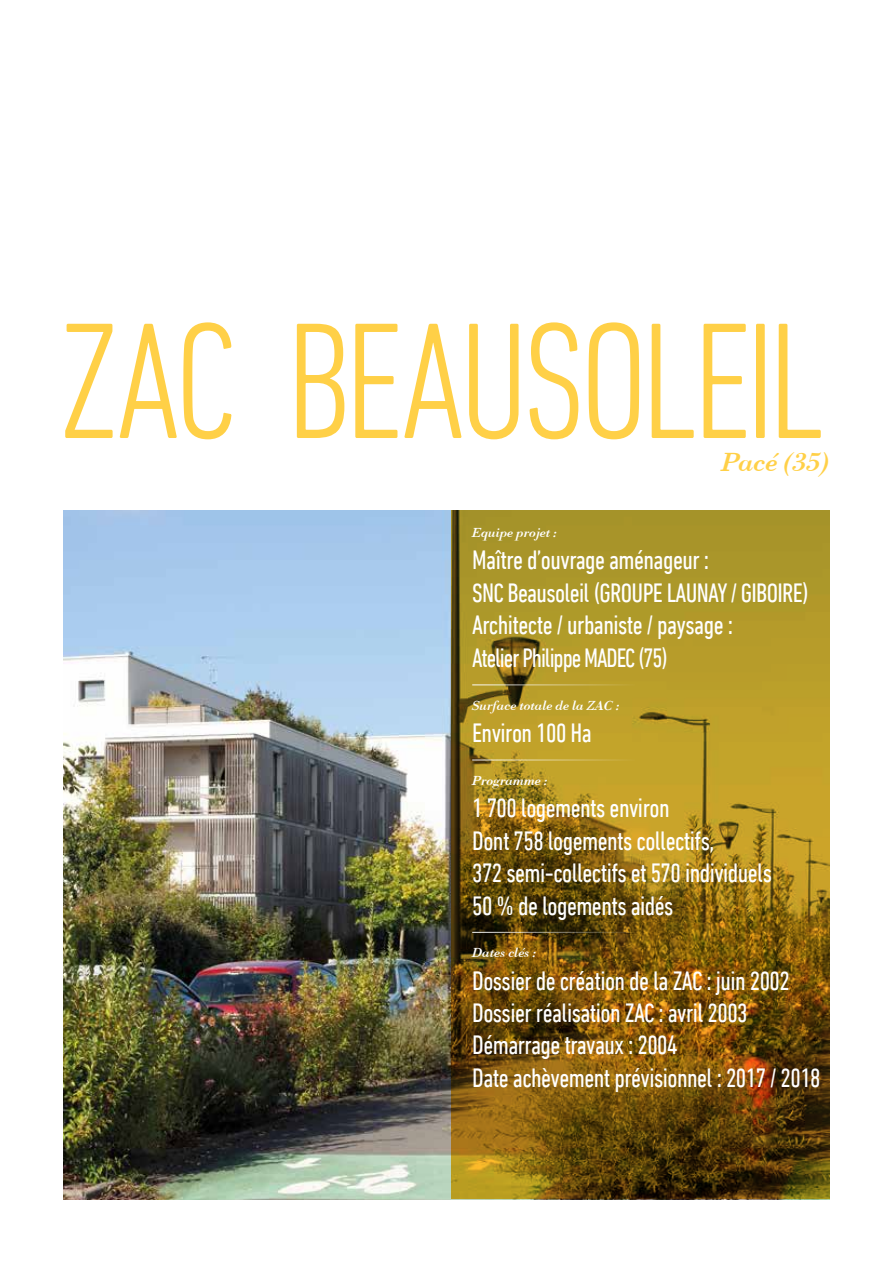
<style>
.page{position:relative;width:893px;height:1263px;background:#fff}
.page>*{position:absolute;margin:0;border:0;box-sizing:border-box;transform-origin:0 0}
.t1{font:300 condensed 168px "DIN Next LT Pro";letter-spacing:-.04em;color:#ffd047}
.t2{font:condensed 27px/32.4px "DIN Next LT Pro";letter-spacing:-.02em;color:#fff}
.t3{font:italic 700 27px "Bodoni Classico";color:#ffd047}
.t4{font:italic 700 13.5px "Bodoni Classico";color:#fff}
</style>
<div class="page">
<img style="left:64px;top:510px;width:387px;height:689px">
<svg style="left:451px;top:510px;width:378px;height:689px;background:#907219"></svg>
<hr style="left:472px;top:685px;width:163px;height:1px;background:#fff">
<hr style="left:472px;top:760px;width:163px;height:1px;background:#fff">
<hr style="left:472px;top:932px;width:163px;height:1px;background:#fff">
<h1 class="t1" style="left:60px;top:286px;width:767px">ZAC BEAUSOLEIL</h1>
<p class="t3" style="left:722px;top:446px;width:109px">Pacé (35)</p>
<p class="t4" style="left:472px;top:524px;width:86px">Equipe projet :</p>
<p class="t2" style="left:472px;top:544px;width:338px">Maître d’ouvrage aménageur :<br>SNC Beausoleil (GROUPE LAUNAY / GIBOIRE)<br>Architecte / urbaniste / paysage :<br>Atelier Philippe MADEC (75)</p>
<p class="t4" style="left:472px;top:697px;width:149px">Surface totale de la ZAC :</p>
<p class="t2" style="left:472px;top:717px;width:121px">Environ 100 Ha</p>
<p class="t4" style="left:472px;top:772px;width:77px">Programme :</p>
<p class="t2" style="left:472px;top:792px;width:301px">1 700 logements environ<br>Dont 758 logements collectifs,<br>372 semi-collectifs et 570 individuels<br>50 % de logements aidés</p>
<p class="t4" style="left:472px;top:945px;width:66px">Dates clés :</p>
<p class="t2" style="left:472px;top:964px;width:350px">Dossier de création de la ZAC : juin 2002<br>Dossier réalisation ZAC : avril 2003<br>Démarrage travaux : 2004<br>Date achèvement prévisionnel : 2017 / 2018</p>
</div>
